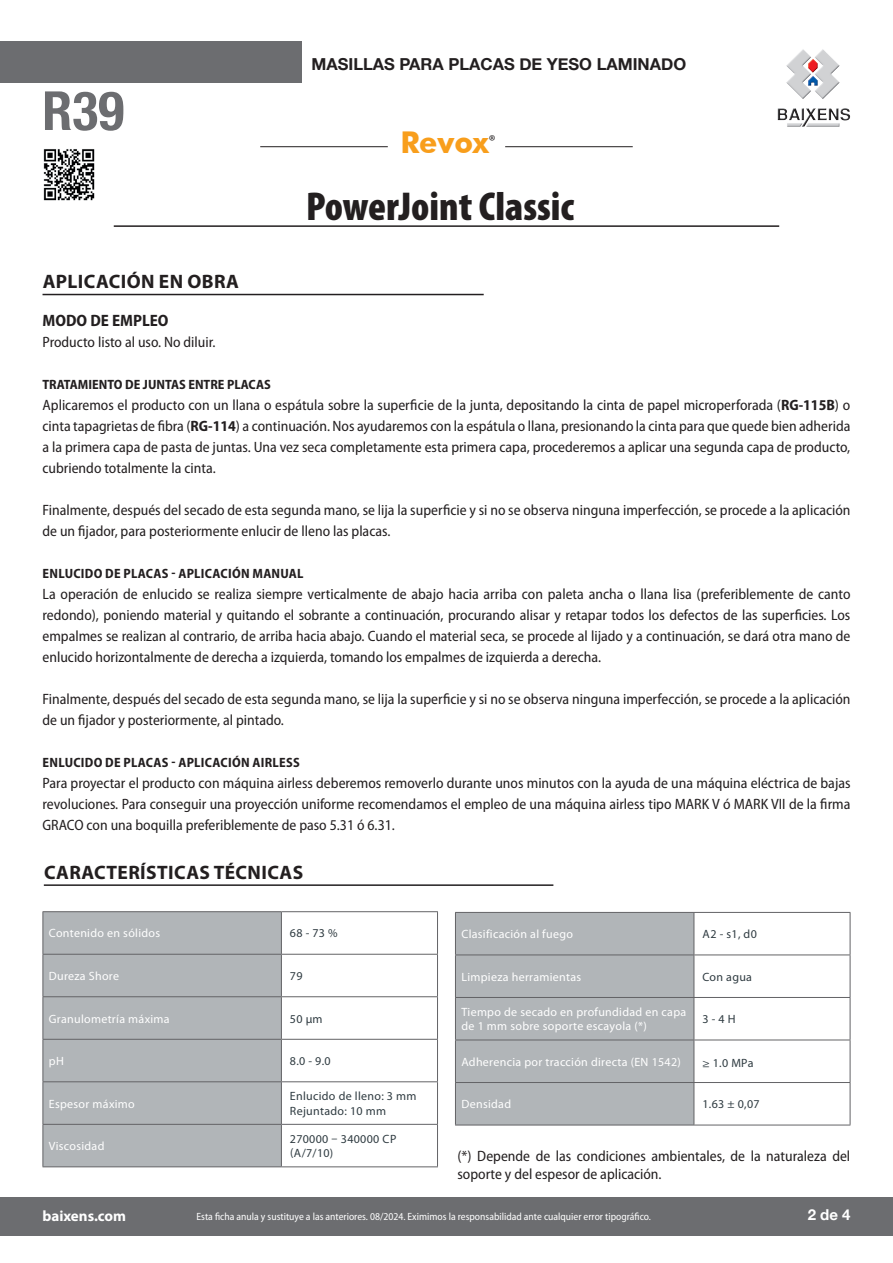
<style>
.page{position:relative;width:893px;height:1263px;background:#fff}
.page>*{position:absolute;margin:0;border:0;box-sizing:border-box;transform-origin:0 0}
.t1{font:700 condensed 54px "Helvetica Neue LT Com";color:#6c6d70}
.t2{font:900 condensed 40.5px "Myriad Pro";color:#231f20}
.t3{font:700 30px "Futura BT";letter-spacing:-.01em;color:#f89e1c}
.t4{font:700 19.5px "Myriad Pro";letter-spacing:.02em;color:#231f20}
.t5{font:700 16.5px "Helvetica Neue";color:#231f20}
.t6{font:700 semi-condensed 16.5px "Myriad Pro";color:#231f20}
.t7{font:semi-condensed 15px/21px "Myriad Pro";color:#231f20;text-align:justify}
.t8{font:700 15px "Myriad Pro";color:#fff}
.t9{font:700 15px "Helvetica Neue";color:#fff}
.t10{font:700 semi-condensed 13.5px "Myriad Pro";letter-spacing:.02em;color:#231f20}
.t11{font:700 semi-condensed 13.5px "Myriad Pro";color:#231f20}
.t12{font:12px/14.4px "Myriad Pro";letter-spacing:.025em;color:#fff}
.t13{font:12px/14.4px "Myriad Pro";letter-spacing:.025em;color:#2f3b41}
.t14{font:semi-condensed 10.5px "Myriad Pro";color:#fff}
.s1{font-family:"Minion Pro";font-weight:400;font-size:21px;color:#231f20}
.s2{font-weight:700}
.s3{font-family:"Helvetica Neue";font-weight:300}
</style>
<div class="page">
<div style="left:1px;top:42px;width:301px;height:41px;background:#6c6d70"></div>
<img style="left:778px;top:49px;width:72px;height:78px">
<hr style="left:114px;top:225px;width:665px;height:2px;background:#231f20">
<hr style="left:260px;top:146px;width:128px;height:1px;background:#231f20">
<hr style="left:505px;top:146px;width:128px;height:1px;background:#231f20">
<img style="left:43px;top:149px;width:52px;height:52px">
<div style="left:0;top:1196px;width:893px;height:39px;background:#6c6d70"></div>
<hr style="left:43px;top:294px;width:441px;height:1px;background:#231f20">
<hr style="left:44px;top:884px;width:509px;height:2px;background:#231f20">
<div style="left:44px;top:912px;width:237px;height:254px;background:#b1b5b8"></div>
<hr style="left:281px;top:911px;width:157px;height:1px;background:#636366">
<hr style="left:437px;top:912px;width:1px;height:42px;background:#636366">
<hr style="left:281px;top:954px;width:157px;height:1px;background:#636366">
<hr style="left:437px;top:954px;width:1px;height:42px;background:#636366">
<hr style="left:281px;top:996px;width:157px;height:1px;background:#636366">
<hr style="left:437px;top:997px;width:1px;height:42px;background:#636366">
<hr style="left:281px;top:1039px;width:157px;height:1px;background:#636366">
<hr style="left:437px;top:1040px;width:1px;height:41px;background:#636366">
<hr style="left:281px;top:1081px;width:157px;height:1px;background:#636366">
<hr style="left:437px;top:1082px;width:1px;height:42px;background:#636366">
<hr style="left:281px;top:1124px;width:157px;height:1px;background:#636366">
<hr style="left:437px;top:1125px;width:1px;height:41px;background:#636366">
<hr style="left:281px;top:1166px;width:157px;height:1px;background:#636366">
<hr style="left:43px;top:911px;width:238px;height:1px;background:#636366">
<hr style="left:43px;top:912px;width:1px;height:42px;background:#636366">
<hr style="left:281px;top:912px;width:1px;height:42px;background:#636366">
<hr style="left:43px;top:954px;width:238px;height:1px;background:#636366">
<hr style="left:43px;top:954px;width:1px;height:42px;background:#636366">
<hr style="left:281px;top:954px;width:1px;height:42px;background:#636366">
<hr style="left:43px;top:996px;width:238px;height:1px;background:#636366">
<hr style="left:43px;top:997px;width:1px;height:42px;background:#636366">
<hr style="left:281px;top:997px;width:1px;height:42px;background:#636366">
<hr style="left:43px;top:1039px;width:238px;height:1px;background:#636366">
<hr style="left:43px;top:1040px;width:1px;height:41px;background:#636366">
<hr style="left:281px;top:1040px;width:1px;height:41px;background:#636366">
<hr style="left:43px;top:1081px;width:238px;height:1px;background:#636366">
<hr style="left:43px;top:1082px;width:1px;height:42px;background:#636366">
<hr style="left:281px;top:1082px;width:1px;height:42px;background:#636366">
<hr style="left:43px;top:1124px;width:238px;height:1px;background:#636366">
<hr style="left:43px;top:1125px;width:1px;height:41px;background:#636366">
<hr style="left:281px;top:1125px;width:1px;height:41px;background:#636366">
<hr style="left:43px;top:1166px;width:238px;height:1px;background:#636366">
<div style="left:456px;top:913px;width:238px;height:212px;background:#b1b5b8"></div>
<hr style="left:694px;top:912px;width:156px;height:1px;background:#636366">
<hr style="left:850px;top:913px;width:1px;height:41px;background:#636366">
<hr style="left:694px;top:954px;width:156px;height:1px;background:#636366">
<hr style="left:850px;top:955px;width:1px;height:42px;background:#636366">
<hr style="left:694px;top:997px;width:156px;height:1px;background:#636366">
<hr style="left:850px;top:998px;width:1px;height:41px;background:#636366">
<hr style="left:694px;top:1039px;width:156px;height:1px;background:#636366">
<hr style="left:850px;top:1040px;width:1px;height:42px;background:#636366">
<hr style="left:694px;top:1082px;width:156px;height:1px;background:#636366">
<hr style="left:850px;top:1083px;width:1px;height:42px;background:#636366">
<hr style="left:694px;top:1125px;width:156px;height:1px;background:#636366">
<hr style="left:455px;top:912px;width:239px;height:1px;background:#636366">
<hr style="left:455px;top:913px;width:1px;height:41px;background:#636366">
<hr style="left:694px;top:913px;width:1px;height:41px;background:#636366">
<hr style="left:455px;top:954px;width:239px;height:1px;background:#636366">
<hr style="left:455px;top:955px;width:1px;height:42px;background:#636366">
<hr style="left:694px;top:955px;width:1px;height:42px;background:#636366">
<hr style="left:455px;top:997px;width:239px;height:1px;background:#636366">
<hr style="left:455px;top:998px;width:1px;height:41px;background:#636366">
<hr style="left:694px;top:998px;width:1px;height:41px;background:#636366">
<hr style="left:455px;top:1039px;width:239px;height:1px;background:#636366">
<hr style="left:455px;top:1040px;width:1px;height:42px;background:#636366">
<hr style="left:694px;top:1040px;width:1px;height:42px;background:#636366">
<hr style="left:455px;top:1082px;width:239px;height:1px;background:#636366">
<hr style="left:455px;top:1083px;width:1px;height:42px;background:#636366">
<hr style="left:694px;top:1083px;width:1px;height:42px;background:#636366">
<hr style="left:455px;top:1125px;width:239px;height:1px;background:#636366">
<h1 class="t1" style="left:42px;top:78px;width:83px">R39</h1>
<h3 class="t4" style="left:43px;top:268px;width:198px">APLICACIÓN EN OBRA</h3>
<p class="t5" style="left:311px;top:51px;width:376px">MASILLAS PARA PLACAS DE YESO LAMINADO</p>
<h3 class="t3" style="left:401px;top:124px;width:96px">Revox<span class="s1">®</span></h3>
<h2 class="t2" style="left:306px;top:184px;width:269px">PowerJoint Classic</h2>
<p class="t6" style="left:43px;top:311px;width:128px">MODO DE EMPLEO</p>
<p class="t7" style="left:43px;top:332px;width:175px">Producto listo al uso. No diluir.</p>
<p class="t11" style="left:43px;top:377px;width:230px">TRATAMIENTO DE JUNTAS ENTRE PLACAS</p>
<p class="t7" style="left:43px;top:395px;width:809px">Aplicaremos el producto con un llana o espátula sobre la superficie de la junta, depositando la cinta de papel microperforada (<span class="s2">RG-115B</span>) o cinta tapagrietas de fibra (<span class="s2">RG-114</span>) a continuación. Nos ayudaremos con la espátula o llana, presionando la cinta para que quede bien adherida a la primera capa de pasta de juntas. Una vez seca completamente esta primera capa, procederemos a aplicar una segunda capa de producto, cubriendo totalmente la cinta.</p>
<p class="t7" style="left:43px;top:500px;width:809px">Finalmente, después del secado de esta segunda mano, se lija la superficie y si no se observa ninguna imperfección, se procede a la aplicación de un fijador, para posteriormente enlucir de lleno las placas.</p>
<p class="t10" style="left:43px;top:566px;width:262px">ENLUCIDO DE PLACAS - APLICACIÓN MANUAL</p>
<p class="t7" style="left:43px;top:584px;width:809px">La operación de enlucido se realiza siempre verticalmente de abajo hacia arriba con paleta ancha o llana lisa (preferiblemente de canto redondo), poniendo material y quitando el sobrante a continuación, procurando alisar y retapar todos los defectos de las superficies. Los empalmes se realizan al contrario, de arriba hacia abajo. Cuando el material seca, se procede al lijado y a continuación, se dará otra mano de enlucido horizontalmente de derecha a izquierda, tomando los empalmes de izquierda a derecha.</p>
<p class="t7" style="left:43px;top:689px;width:809px">Finalmente, después del secado de esta segunda mano, se lija la superficie y si no se observa ninguna imperfección, se procede a la aplicación de un fijador y posteriormente, al pintado.</p>
<p class="t10" style="left:43px;top:755px;width:259px">ENLUCIDO DE PLACAS - APLICACIÓN AIRLESS</p>
<p class="t7" style="left:43px;top:773px;width:809px">Para proyectar el producto con máquina airless deberemos removerlo durante unos minutos con la ayuda de una máquina eléctrica de bajas revoluciones. Para conseguir una proyección uniforme recomendamos el empleo de una máquina airless tipo MARK V ó MARK VII de la firma GRACO con una boquilla preferiblemente de paso 5.31 ó 6.31.</p>
<h3 class="t4" style="left:44px;top:860px;width:261px">CARACTERÍSTICAS TÉCNICAS</h3>
<p class="t12" style="left:49px;top:926px;width:113px">Contenido en sólidos</p>
<p class="t13" style="left:290px;top:926px;width:49px">68 - 73 %</p>
<p class="t12" style="left:49px;top:968px;width:72px">Dureza Shore</p>
<p class="t13" style="left:290px;top:968px;width:14px">79</p>
<p class="t12" style="left:49px;top:1011px;width:122px">Granulometría máxima</p>
<p class="t13" style="left:290px;top:1011px;width:34px">50 µm</p>
<p class="t12" style="left:49px;top:1053px;width:16px">pH</p>
<p class="t13" style="left:290px;top:1053px;width:42px">8.0 - 9.0</p>
<p class="t12" style="left:49px;top:1096px;width:87px">Espesor máximo</p>
<p class="t13" style="left:290px;top:1089px;width:128px">Enlucido de lleno: 3 mm<br>Rejuntado: 10 mm</p>
<p class="t12" style="left:49px;top:1139px;width:57px">Viscosidad</p>
<p class="t13" style="left:290px;top:1131px;width:108px">270000 – 340000 CP (A/7/10)</p>
<p class="t12" style="left:461px;top:927px;width:113px">Clasificación al fuego</p>
<p class="t13" style="left:703px;top:927px;width:56px">A2 - s1, d0</p>
<p class="t12" style="left:461px;top:969px;width:121px">Limpieza herramientas</p>
<p class="t13" style="left:702px;top:969px;width:51px">Con agua</p>
<p class="t12" style="left:461px;top:1004px;width:226px">Tiempo de secado en profundidad en capa de 1 mm sobre soporte escayola (*)</p>
<p class="t13" style="left:702px;top:1012px;width:35px">3 - 4 H</p>
<p class="t12" style="left:461px;top:1054px;width:221px">Adherencia por tracción directa (EN 1542)</p>
<p class="t13" style="left:702px;top:1056px;width:52px"><span class="s3">≥</span> 1.0 MPa</p>
<p class="t12" style="left:461px;top:1097px;width:51px">Densidad</p>
<p class="t13" style="left:702px;top:1097px;width:59px">1.63 ± 0,07</p>
<p class="t7" style="left:457px;top:1147px;width:394px;line-height:18px">(*) Depende de las condiciones ambientales, de la naturaleza del soporte y del espesor de aplicación.</p>
<p class="t8" style="left:43px;top:1206px;width:85px">baixens.com</p>
<p class="t9" style="left:808px;top:1203px;width:44px">2 de 4</p>
<p class="t14" style="left:196px;top:1211px;width:456px">Esta ficha anula y sustituye a las anteriores. 08/2024. Eximimos la responsabilidad ante cualquier error tipográfico.</p>
</div>
